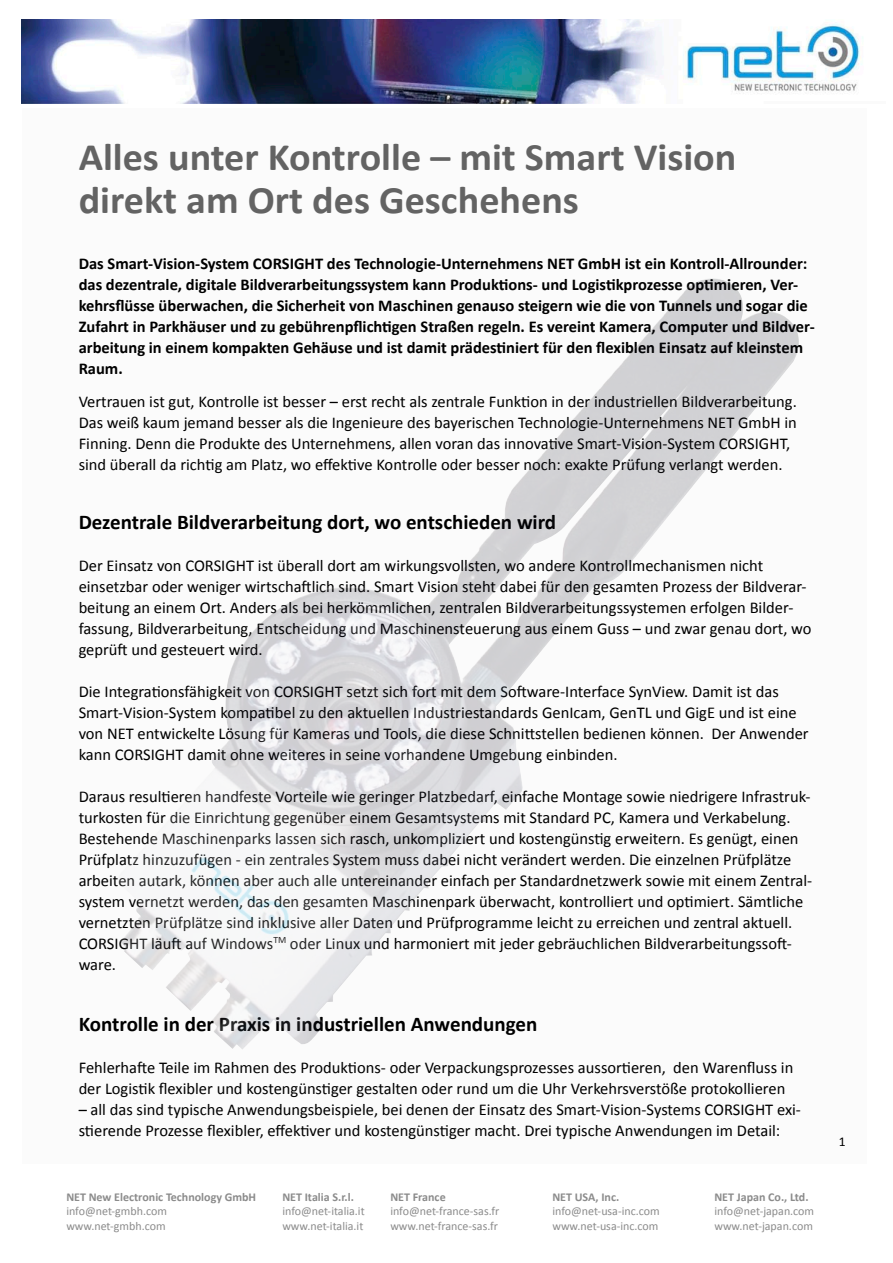
<style>
.page{position:relative;width:893px;height:1263px;background:#fff}
.page>*{position:absolute;margin:0;border:0;box-sizing:border-box;transform-origin:0 0}
.t1{font:700 39px/43.5px "Calibri";color:#636363}
.t2{font:700 21px "Calibri";color:#000}
.t3{font:16.5px/21px "Calibri";color:#000}
.t4{font:700 16.5px/21px "Calibri";color:#000}
.t5{font:13.5px "Calibri";color:#000}
.t6{font:12px "Calibri";color:#8b8b8b}
.t7{font:700 12px "Calibri";color:#8b8b8b}
</style>
<div class="page">
<div style="left:23px;top:108px;width:844px;height:1056px;background:#fbfbfb"></div>
<img style="left:121px;top:278px;width:678px;height:771px">
<img style="left:21px;top:19px;width:842px;height:85px">
<h1 class="t1" style="left:79px;top:135px;width:659px">Alles unter Kontrolle – mit Smart Vision direkt am Ort des Geschehens</h1>
<p class="t4" style="left:79px;top:253px;width:738px">Das Smart-Vision-System CORSIGHT des Technologie-Unternehmens NET GmbH ist ein Kontroll-Allrounder: das dezentrale, digitale Bildverarbeitungssystem kann Produktions- und Logistikprozesse optimieren, Ver&shy;kehrsflüsse überwachen, die Sicherheit von Maschinen genauso steigern wie die von Tunnels und sogar die Zufahrt in Parkhäuser und zu gebührenpflichtigen Straßen regeln. Es vereint Kamera, Computer und Bildver&shy;arbeitung in einem kompakten Gehäuse und ist damit prädestiniert für den flexiblen Einsatz auf kleinstem Raum.</p>
<p class="t3" style="left:79px;top:391px;width:720px">Vertrauen ist gut, Kontrolle ist besser – erst recht als zentrale Funktion in der industriellen Bildverarbeitung.<br>Das weiß kaum jemand besser als die Ingenieure des bayerischen Technologie-Unternehmens NET GmbH in Finning. Denn die Produkte des Unternehmens, allen voran das innovative Smart-Vision-System CORSIGHT, sind überall da richtig am Platz, wo effektive Kontrolle oder besser noch: exakte Prüfung verlangt werden.</p>
<p class="t2" style="left:79px;top:508px;width:479px">Dezentrale Bildverarbeitung dort, wo entschieden wird</p>
<p class="t3" style="left:79px;top:555px;width:734px">Der Einsatz von CORSIGHT ist überall dort am wirkungsvollsten, wo andere Kontrollmechanismen nicht einsetzbar oder weniger wirtschaftlich sind. Smart Vision steht dabei für den gesamten Prozess der Bildverar&shy;beitung an einem Ort. Anders als bei herkömmlichen, zentralen Bildverarbeitungssystemen erfolgen Bilder&shy;fassung, Bildverarbeitung, Entscheidung und Maschinensteuerung aus einem Guss – und zwar genau dort, wo geprüft und gesteuert wird.</p>
<p class="t3" style="left:79px;top:681px;width:731px">Die Integrationsfähigkeit von CORSIGHT setzt sich fort mit dem Software-Interface SynView. Damit ist das Smart-Vision-System kompatibel zu den aktuellen Industriestandards GenIcam, GenTL und GigE und ist eine von NET entwickelte Lösung für Kameras und Tools, die diese Schnittstellen bedienen können. Der Anwender kann CORSIGHT damit ohne weiteres in seine vorhandene Umgebung einbinden.</p>
<p class="t3" style="left:79px;top:786px;width:735px">Daraus resultieren handfeste Vorteile wie geringer Platzbedarf, einfache Montage sowie niedrigere Infrastruk&shy;turkosten für die Einrichtung gegenüber einem Gesamtsystems mit Standard PC, Kamera und Verkabelung.<br>Bestehende Maschinenparks lassen sich rasch, unkompliziert und kostengünstig erweitern. Es genügt, einen Prüfplatz hinzuzufügen - ein zentrales System muss dabei nicht verändert werden. Die einzelnen Prüfplätze arbeiten autark, können aber auch alle untereinander einfach per Standardnetzwerk sowie mit einem Zentral&shy;system vernetzt werden, das den gesamten Maschinenpark überwacht, kontrolliert und optimiert. Sämtliche vernetzten Prüfplätze sind inklusive aller Daten und Prüfprogramme leicht zu erreichen und zentral aktuell.<br>CORSIGHT läuft auf Windows<sup>TM</sup> oder Linux und harmoniert mit jeder gebräuchlichen Bildverarbeitungssoft&shy;ware.</p>
<p class="t2" style="left:79px;top:1010px;width:460px">Kontrolle in der Praxis in industriellen Anwendungen</p>
<p class="t3" style="left:79px;top:1056px;width:716px">Fehlerhafte Teile im Rahmen des Produktions- oder Verpackungsprozesses aussortieren, den Warenfluss in der Logistik flexibler und kostengünstiger gestalten oder rund um die Uhr Verkehrsverstöße protokollieren</p>
<p class="t3" style="left:79px;top:1098px;width:724px">– all das sind typische Anwendungsbeispiele, bei denen der Einsatz des Smart-Vision-Systems CORSIGHT exi&shy;stierende Prozesse flexibler, effektiver und kostengünstiger macht. Drei typische Anwendungen im Detail:</p>
<p class="t7" style="left:66px;top:1189px;width:191px">NET New Electronic Technology GmbH</p>
<p class="t7" style="left:282px;top:1189px;width:73px">NET Italia S.r.l.</p>
<p class="t7" style="left:390px;top:1189px;width:57px">NET France</p>
<p class="t7" style="left:552px;top:1189px;width:68px">NET USA, Inc.</p>
<p class="t7" style="left:714px;top:1189px;width:96px">NET Japan Co., Ltd.</p>
<p class="t6" style="left:66px;top:1203px;width:102px">info@net-gmbh.com</p>
<p class="t6" style="left:282px;top:1203px;width:84px">info@net-italia.it</p>
<p class="t6" style="left:390px;top:1203px;width:111px">info@net-france-sas.fr</p>
<p class="t6" style="left:552px;top:1203px;width:109px">info@net-usa-inc.com</p>
<p class="t6" style="left:714px;top:1203px;width:101px">info@net-japan.com</p>
<p class="t6" style="left:66px;top:1218px;width:101px">www.net-gmbh.com</p>
<p class="t6" style="left:282px;top:1218px;width:83px">www.net-italia.it</p>
<p class="t6" style="left:390px;top:1218px;width:109px">www.net-france-sas.fr</p>
<p class="t6" style="left:552px;top:1218px;width:108px">www.net-usa-inc.com</p>
<p class="t6" style="left:714px;top:1218px;width:100px">www.net-japan.com</p>
<p class="t5" style="left:839px;top:1133px;width:8px">1</p>
</div>
